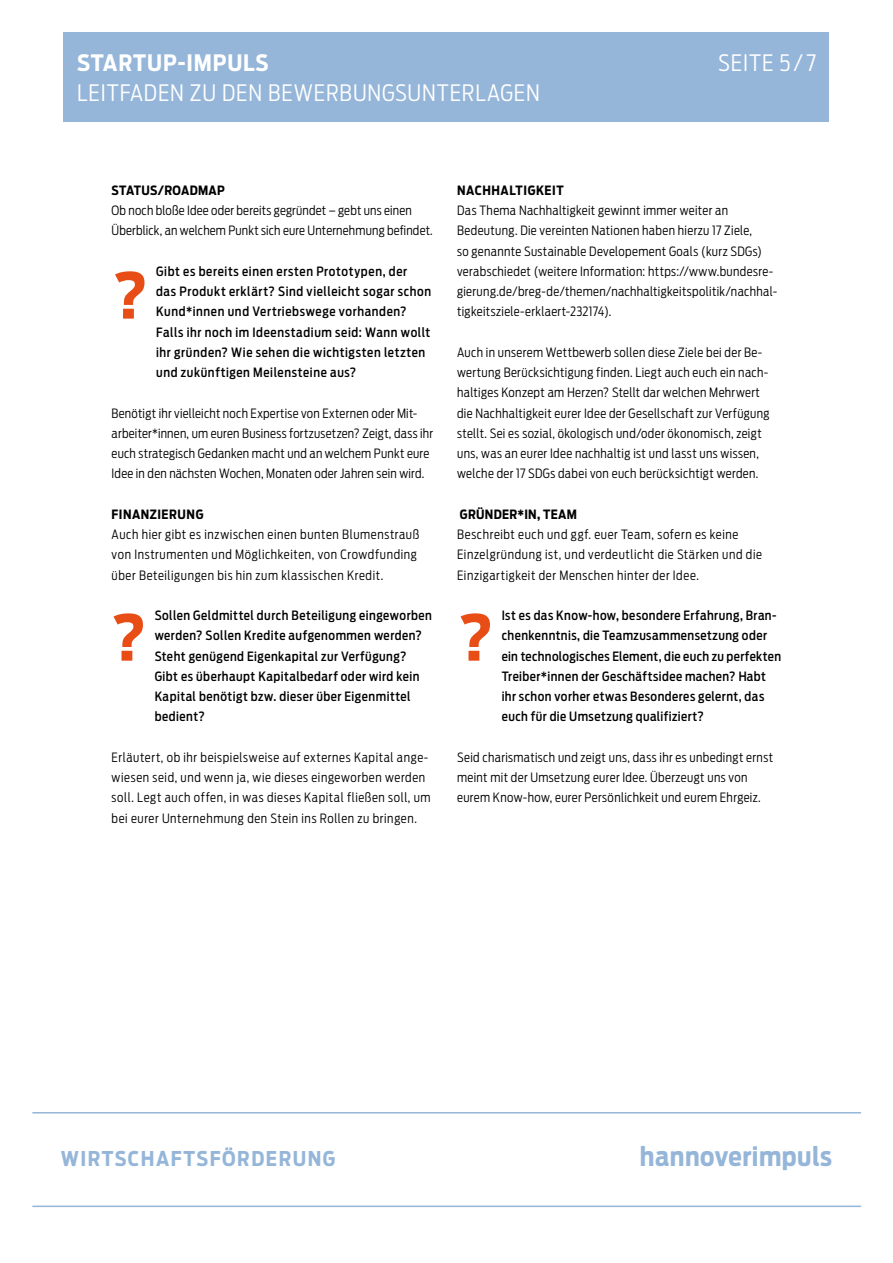
<style>
.page{position:relative;width:893px;height:1263px;background:#fff}
.page>*{position:absolute;margin:0;border:0;box-sizing:border-box;transform-origin:0 0}
.t1{font:700 63px "Antenna Condensed";color:#e94d16}
.t2{font:700 26.1px "Antenna Condensed";letter-spacing:.02em;color:#95b6d9}
.t3{font:300 22.5px "Antenna Condensed";letter-spacing:.04em;color:#fff}
.t4{font:700 22.5px "Antenna Condensed";letter-spacing:.04em;color:#fff}
.t5{font:700 20.25px "Antenna Condensed";letter-spacing:.075em;color:#95b6d9}
.t6{font:300 12.75px/20.2px "Antenna Condensed";letter-spacing:.03em;color:#000}
.t7{font:500 12.75px/20.2px "Antenna Condensed";letter-spacing:.04em;color:#000}
.t8{font:300 12.75px/20.2px "Antenna Condensed";letter-spacing:.05em;color:#000}
.t9{font:700 12.75px "Antenna Condensed";letter-spacing:.035em;color:#000}
</style>
<div class="page">
<div style="left:64px;top:32px;width:765px;height:89px;background:#95b6d9"></div>
<hr style="left:32px;top:1112px;width:829px;height:1px;background:#95b6d9">
<hr style="left:32px;top:1205px;width:829px;height:2px;background:#95b6d9">
<h3 class="t4" style="left:77px;top:47px;width:193px">STARTUP-IMPULS</h3>
<h3 class="t3" style="left:718px;top:48px;width:99px">SEITE 5/ 7</h3>
<h3 class="t3" style="left:77px;top:78px;width:464px">LEITFADEN ZU DEN BEWERBUNGSUNTERLAGEN</h3>
<p class="t9" style="left:457px;top:182px;width:108px">NACHHALTIGKEIT</p>
<p class="t6" style="left:457px;top:200px;width:322px">Das Thema Nachhaltigkeit gewinnt immer weiter an Bedeutung. Die vereinten Nationen haben hierzu 17 Ziele,<br>so genannte Sustainable Developement Goals (kurz SDGs) verabschiedet (weitere Information: https://www.bundesre&shy;gierung.de/breg-de/themen/nachhaltigkeitspolitik/nachhal&shy;tigkeitsziele-erklaert-232174).</p>
<p class="t6" style="left:457px;top:342px;width:314px">Auch in unserem Wettbewerb sollen diese Ziele bei der Be&shy;wertung Berücksichtigung finden. Liegt auch euch ein nach&shy;haltiges Konzept am Herzen? Stellt dar welchen Mehrwert die Nachhaltigkeit eurer Idee der Gesellschaft zur Verfügung stellt. Sei es sozial, ökologisch und/oder ökonomisch, zeigt uns, was an eurer Idee nachhaltig ist und lasst uns wissen, welche der 17 SDGs dabei von euch berücksichtigt werden.</p>
<p class="t9" style="left:460px;top:506px;width:118px">GRÜNDER*IN, TEAM</p>
<p class="t8" style="left:457px;top:524px;width:306px">Beschreibt euch und ggf. euer Team, sofern es keine<br>Einzelgründung ist, und verdeutlicht die Stärken und die<br>Einzigartigkeit der Menschen hinter der Idee.</p>
<p class="t7" style="left:502px;top:605px;width:281px">Ist es das Know-how, besondere Erfahrung, Bran&shy;chenkenntnis, die Teamzusammensetzung oder ein technologisches Element, die euch zu perfekten Treiber*innen der Geschäftsidee machen? Habt ihr schon vorher etwas Besonderes gelernt, das euch für die Umsetzung qualifiziert?</p>
<p class="t6" style="left:457px;top:747px;width:317px">Seid charismatisch und zeigt uns, dass ihr es unbedingt ernst meint mit der Umsetzung eurer Idee. Überzeugt uns von eurem Know-how, eurer Persönlichkeit und eurem Ehrgeiz.</p>
<p class="t9" style="left:112px;top:182px;width:115px">STATUS/ROADMAP</p>
<p class="t6" style="left:112px;top:200px;width:323px">Ob noch bloße Idee oder bereits gegründet – gebt uns einen<br>Überblick, an welchem Punkt sich eure Unternehmung befindet.</p>
<p class="t7" style="left:156px;top:261px;width:277px">Gibt es bereits einen ersten Prototypen, der<br>das Produkt erklärt? Sind vielleicht sogar schon Kund*innen und Vertriebswege vorhanden?<br>Falls ihr noch im Ideenstadium seid: Wann wollt ihr gründen? Wie sehen die wichtigsten letzten und zukünftigen Meilensteine aus?</p>
<p class="t6" style="left:112px;top:403px;width:323px">Benötigt ihr vielleicht noch Expertise von Externen oder Mit&shy;arbeiter*innen, um euren Business fortzusetzen? Zeigt, dass ihr euch strategisch Gedanken macht und an welchem Punkt eure Idee in den nächsten Wochen, Monaten oder Jahren sein wird.</p>
<p class="t9" style="left:112px;top:506px;width:93px">FINANZIERUNG</p>
<p class="t8" style="left:112px;top:524px;width:309px">Auch hier gibt es inzwischen einen bunten Blumenstrauß von Instrumenten und Möglichkeiten, von Crowdfunding über Beteiligungen bis hin zum klassischen Kredit.</p>
<p class="t7" style="left:155px;top:605px;width:279px">Sollen Geldmittel durch Beteiligung eingeworben werden? Sollen Kredite aufgenommen werden?<br>Steht genügend Eigenkapital zur Verfügung?<br>Gibt es überhaupt Kapitalbedarf oder wird kein Kapital benötigt bzw. dieser über Eigenmittel bedient?</p>
<p class="t8" style="left:112px;top:747px;width:320px">Erläutert, ob ihr beispielsweise auf externes Kapital ange&shy;wiesen seid, und wenn ja, wie dieses eingeworben werden soll. Legt auch offen, in was dieses Kapital fließen soll, um bei eurer Unternehmung den Stein ins Rollen zu bringen.</p>
<h1 class="t1" style="left:112px;top:253px;width:38px">?</h1>
<h1 class="t1" style="left:110px;top:595px;width:38px">?</h1>
<h1 class="t1" style="left:457px;top:595px;width:38px">?</h1>
<h3 class="t5" style="left:61px;top:1145px;width:276px">WIRTSCHAFTSFÖRDERUNG</h3>
<h2 class="t2" style="left:640px;top:1139px;width:193px">hannoverimpuls</h2>
</div>
